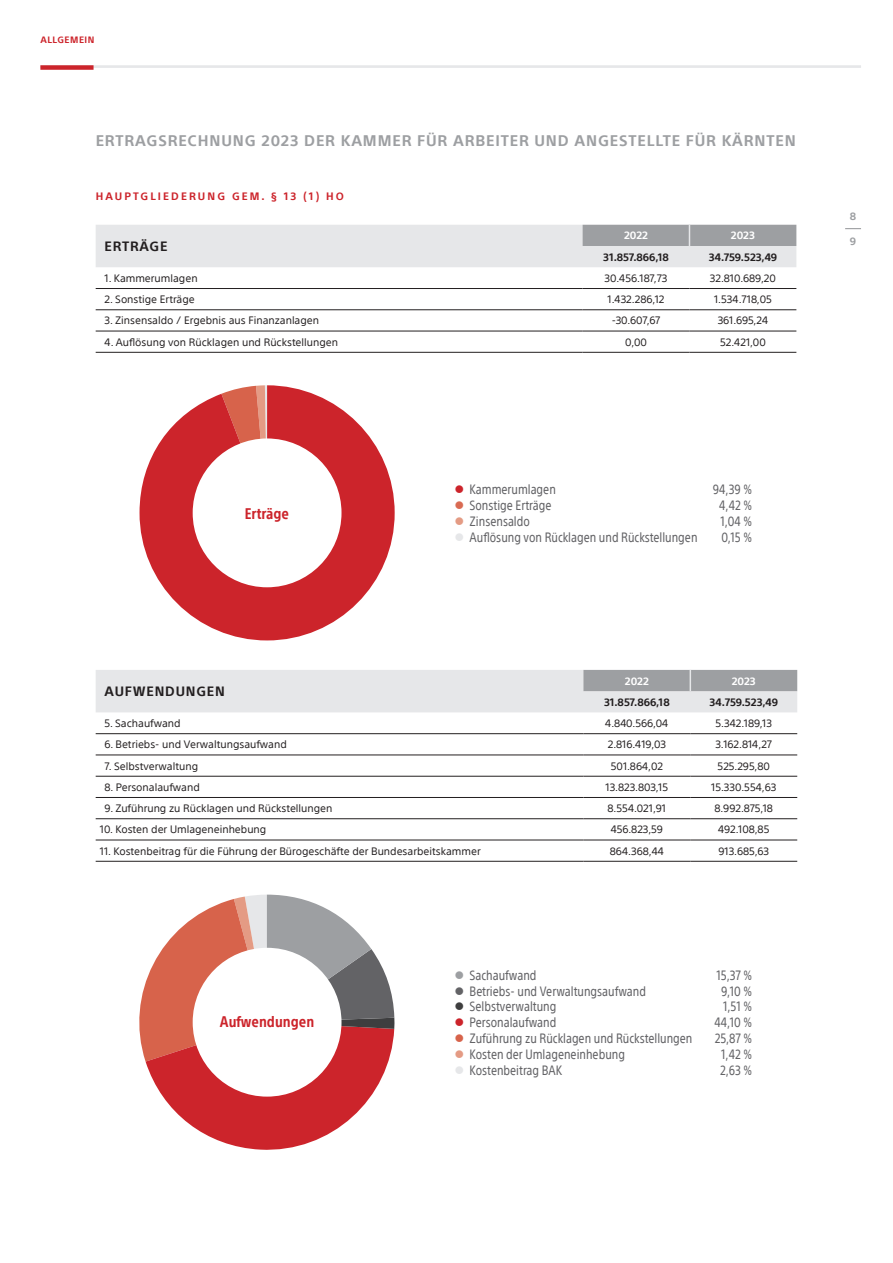
<style>
.page{position:relative;width:893px;height:1263px;background:#fff}
.page>*{position:absolute;margin:0;border:0;box-sizing:border-box;transform-origin:0 0}
.t1{font:700 15px "SST";letter-spacing:.06em;color:#9d9fa2}
.t2{font:700 condensed 15px "SST";color:#cc242b}
.t3{font:condensed 13.2px "SST";color:#636366}
.t4{font:700 13.2px "SST";letter-spacing:.06em;color:#231f20}
.t5{font:10.5px "SST";color:#231f20}
.t6{font:700 10.5px "SST";color:#231f20}
.t7{font:700 10.5px "SST";letter-spacing:.2em;color:#cc242b}
.t8{font:700 10.5px "SST";color:#fff}
.t9{font:700 10.5px "SST";color:#9d9fa2}
.t10{font:700 9px "SST";letter-spacing:.06em;color:#cc242b}
.s1{color:#cc242b}
.s2{color:#d96b53}
.s3{color:#e49b84}
.s4{color:#e6e7e9}
.s5{color:#9d9fa2}
.s6{color:#3e3e3f}
.s7{color:#d7634b}
</style>
<div class="page">
<svg style="left:845px;top:228px;width:16px;height:1px"></svg>
<hr style="left:40px;top:65px;width:821px;height:3px;background:#e6e7e9">
<div style="left:40px;top:65px;width:54px;height:5px;background:#cc242b"></div>
<svg style="left:139px;top:895px;width:255px;height:255px"></svg>
<div style="left:193px;top:948px;width:148px;height:148px;background:#fff;border-radius:50%"></div>
<svg style="left:140px;top:385px;width:255px;height:255px;fill:#cc242b"></svg>
<div style="left:193px;top:438px;width:148px;height:149px;background:#fff;border-radius:50%"></div>
<hr style="left:96px;top:288px;width:487px;height:1px;background:#231f20">
<hr style="left:583px;top:288px;width:106px;height:1px;background:#231f20">
<hr style="left:689px;top:288px;width:107px;height:1px;background:#231f20">
<hr style="left:96px;top:309px;width:487px;height:1px;background:#231f20">
<hr style="left:583px;top:309px;width:106px;height:1px;background:#231f20">
<hr style="left:689px;top:309px;width:107px;height:1px;background:#231f20">
<hr style="left:96px;top:331px;width:487px;height:1px;background:#231f20">
<hr style="left:583px;top:331px;width:106px;height:1px;background:#231f20">
<hr style="left:689px;top:331px;width:107px;height:1px;background:#231f20">
<hr style="left:96px;top:352px;width:487px;height:1px;background:#231f20">
<hr style="left:583px;top:352px;width:106px;height:1px;background:#231f20">
<hr style="left:689px;top:352px;width:107px;height:1px;background:#231f20">
<svg style="left:96px;top:225px;width:700px;height:42px;background:#dbdcde"></svg>
<hr style="left:96px;top:733px;width:487px;height:1px;background:#231f20">
<hr style="left:583px;top:733px;width:107px;height:1px;background:#231f20">
<hr style="left:690px;top:733px;width:107px;height:1px;background:#231f20">
<hr style="left:96px;top:755px;width:487px;height:1px;background:#231f20">
<hr style="left:583px;top:755px;width:107px;height:1px;background:#231f20">
<hr style="left:690px;top:755px;width:107px;height:1px;background:#231f20">
<hr style="left:96px;top:776px;width:487px;height:1px;background:#231f20">
<hr style="left:583px;top:776px;width:107px;height:1px;background:#231f20">
<hr style="left:690px;top:776px;width:107px;height:1px;background:#231f20">
<hr style="left:96px;top:797px;width:487px;height:1px;background:#231f20">
<hr style="left:583px;top:797px;width:107px;height:1px;background:#231f20">
<hr style="left:690px;top:797px;width:107px;height:1px;background:#231f20">
<hr style="left:96px;top:818px;width:487px;height:1px;background:#231f20">
<hr style="left:583px;top:818px;width:107px;height:1px;background:#231f20">
<hr style="left:690px;top:818px;width:107px;height:1px;background:#231f20">
<hr style="left:96px;top:840px;width:487px;height:1px;background:#231f20">
<hr style="left:583px;top:840px;width:107px;height:1px;background:#231f20">
<hr style="left:690px;top:840px;width:107px;height:1px;background:#231f20">
<hr style="left:96px;top:861px;width:487px;height:1px;background:#231f20">
<hr style="left:583px;top:861px;width:107px;height:1px;background:#231f20">
<hr style="left:690px;top:861px;width:107px;height:1px;background:#231f20">
<svg style="left:96px;top:670px;width:701px;height:42px;background:#dadcde"></svg>
<p class="t10" style="left:40px;top:35px;width:56px">ALLGEMEIN</p>
<h1 class="t1" style="left:96px;top:131px;width:702px">ERTRAGSRECHNUNG 2023 DER KAMMER FÜR ARBEITER UND ANGESTELLTE FÜR KÄRNTEN</h1>
<p class="t7" style="left:96px;top:190px;width:250px">HAUPTGLIEDERUNG GEM. § 13 (1) HO</p>
<p class="t4" style="left:105px;top:239px;width:64px">ERTRÄGE</p>
<p class="t8" style="left:624px;top:229px;width:26px">2022</p>
<p class="t8" style="left:731px;top:229px;width:26px">2023</p>
<p class="t6" style="left:603px;top:251px;width:67px">31.857.866,18</p>
<p class="t6" style="left:709px;top:251px;width:70px">34.759.523,49</p>
<p class="t5" style="left:105px;top:272px;width:95px">1. Kammerumlagen</p>
<p class="t5" style="left:605px;top:272px;width:64px">30.456.187,73</p>
<p class="t5" style="left:710px;top:272px;width:68px">32.810.689,20</p>
<p class="t5" style="left:105px;top:293px;width:92px">2. Sonstige Erträge</p>
<p class="t5" style="left:607px;top:293px;width:59px">1.432.286,12</p>
<p class="t5" style="left:714px;top:293px;width:59px">1.534.718,05</p>
<p class="t5" style="left:105px;top:314px;width:216px">3. Zinsensaldo / Ergebnis aus Finanzanlagen</p>
<p class="t5" style="left:612px;top:314px;width:50px">-30.607,67</p>
<p class="t5" style="left:718px;top:314px;width:52px">361.695,24</p>
<p class="t5" style="left:105px;top:336px;width:235px">4. Auflösung von Rücklagen und Rückstellungen</p>
<p class="t5" style="left:625px;top:336px;width:23px">0,00</p>
<p class="t5" style="left:720px;top:336px;width:47px">52.421,00</p>
<h1 class="t2" style="left:245px;top:504px;width:46px">Erträge</h1>
<p class="t4" style="left:105px;top:684px;width:122px">AUFWENDUNGEN</p>
<p class="t3" style="left:454px;top:482px;width:103px"><span class="s1">●</span> Kammerumlagen</p>
<p class="t3" style="left:713px;top:482px;width:41px">94,39 %</p>
<p class="t3" style="left:454px;top:497px;width:99px"><span class="s2">●</span> Sonstige Erträge</p>
<p class="t3" style="left:719px;top:497px;width:34px">4,42 %</p>
<p class="t3" style="left:454px;top:513px;width:77px"><span class="s3">●</span> Zinsensaldo</p>
<p class="t3" style="left:720px;top:513px;width:33px">1,04 %</p>
<p class="t3" style="left:454px;top:529px;width:245px"><span class="s4">●</span> Auflösung von Rücklagen und Rückstellungen</p>
<p class="t3" style="left:721px;top:529px;width:32px">0,15 %</p>
<p class="t8" style="left:625px;top:675px;width:26px">2022</p>
<p class="t8" style="left:732px;top:675px;width:26px">2023</p>
<p class="t6" style="left:604px;top:696px;width:67px">31.857.866,18</p>
<p class="t6" style="left:710px;top:696px;width:70px">34.759.523,49</p>
<p class="t5" style="left:105px;top:717px;width:78px">5. Sachaufwand</p>
<p class="t5" style="left:605px;top:717px;width:65px">4.840.566,04</p>
<p class="t5" style="left:715px;top:717px;width:58px">5.342.189,13</p>
<p class="t5" style="left:105px;top:738px;width:184px">6. Betriebs- und Verwaltungsaufwand</p>
<p class="t5" style="left:608px;top:738px;width:60px">2.816.419,03</p>
<p class="t5" style="left:715px;top:738px;width:58px">3.162.814,27</p>
<p class="t5" style="left:105px;top:760px;width:95px">7. Selbstverwaltung</p>
<p class="t5" style="left:611px;top:760px;width:54px">501.864,02</p>
<p class="t5" style="left:718px;top:760px;width:54px">525.295,80</p>
<p class="t5" style="left:105px;top:781px;width:97px">8. Personalaufwand</p>
<p class="t5" style="left:606px;top:781px;width:64px">13.823.803,15</p>
<p class="t5" style="left:711px;top:781px;width:66px">15.330.554,63</p>
<p class="t5" style="left:105px;top:802px;width:229px">9. Zuführung zu Rücklagen und Rückstellungen</p>
<p class="t5" style="left:608px;top:802px;width:60px">8.554.021,91</p>
<p class="t5" style="left:714px;top:802px;width:60px">8.992.875,18</p>
<p class="t5" style="left:100px;top:823px;width:168px">10. Kosten der Umlageneinhebung</p>
<p class="t5" style="left:611px;top:823px;width:54px">456.823,59</p>
<p class="t5" style="left:718px;top:823px;width:53px">492.108,85</p>
<p class="t5" style="left:100px;top:845px;width:382px">11. Kostenbeitrag für die Führung der Bürogeschäfte der Bundesarbeitskammer</p>
<p class="t5" style="left:610px;top:845px;width:56px">864.368,44</p>
<p class="t5" style="left:718px;top:845px;width:52px">913.685,63</p>
<h1 class="t2" style="left:220px;top:1012px;width:96px">Aufwendungen</h1>
<p class="t3" style="left:454px;top:967px;width:84px"><span class="s5">●</span> Sachaufwand</p>
<p class="t3" style="left:716px;top:967px;width:37px">15,37 %</p>
<p class="t3" style="left:454px;top:983px;width:193px">● Betriebs- und Verwaltungsaufwand</p>
<p class="t3" style="left:721px;top:983px;width:32px">9,10 %</p>
<p class="t3" style="left:454px;top:999px;width:103px"><span class="s6">●</span> Selbstverwaltung</p>
<p class="t3" style="left:723px;top:999px;width:31px">1,51 %</p>
<p class="t3" style="left:454px;top:1015px;width:103px"><span class="s1">●</span> Personalaufwand</p>
<p class="t3" style="left:714px;top:1015px;width:39px">44,10 %</p>
<p class="t3" style="left:454px;top:1030px;width:239px"><span class="s7">●</span> Zuführung zu Rücklagen und Rückstellungen</p>
<p class="t3" style="left:715px;top:1030px;width:39px">25,87 %</p>
<p class="t3" style="left:454px;top:1046px;width:172px"><span class="s3">●</span> Kosten der Umlageneinhebung</p>
<p class="t3" style="left:721px;top:1046px;width:33px">1,42 %</p>
<p class="t3" style="left:454px;top:1062px;width:109px"><span class="s4">●</span> Kostenbeitrag BAK</p>
<p class="t3" style="left:720px;top:1062px;width:34px">2,63 %</p>
<p class="t9" style="left:850px;top:210px;width:8px">8</p>
<p class="t9" style="left:850px;top:235px;width:8px">9</p>
</div>
